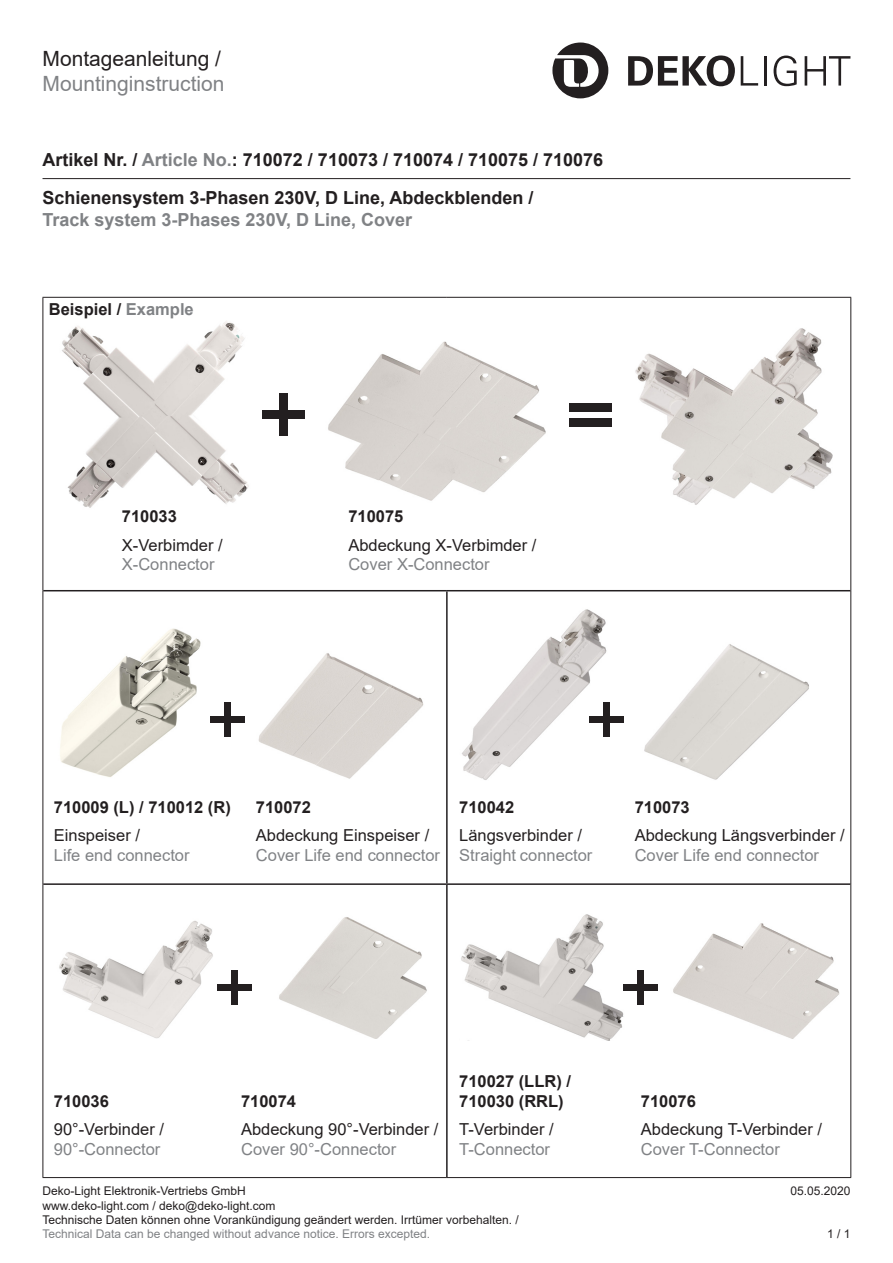
<style>
.page{position:relative;width:893px;height:1263px;background:#fff}
.page>*{position:absolute;margin:0;border:0;box-sizing:border-box;transform-origin:0 0}
.t1{font:21px "Arial";color:#808285}
.t2{font:21px "Arial";color:#231f20}
.Artikel_Nummer{font:700 18px "Arial";color:#231f20}
.Artikel_Nummer-2{font:700 18px "Arial";color:#808285}
.Lauftext{font:16.5px "Arial";color:#231f20}
.Lauftext-2{font:16.5px "Arial";color:#808285}
.Hervorhebung___Wicht{font:700 16.5px "Arial";color:#231f20}
.Lauftext-3{font:700 16.5px "Arial";color:#231f20}
.t3{font:12px/14.4px "Arial";color:#231f20}
.t4{font:12px "Arial";color:#808285}
.s1{color:#808285}
</style>
<div class="page">
<hr style="left:43px;top:178px;width:807px;height:1px;background:#231f20">
<svg style="left:552px;top:43px;width:56px;height:55px"></svg>
<svg style="left:628px;top:55px;width:107px;height:31px"></svg>
<svg style="left:741px;top:56px;width:17px;height:30px"></svg>
<hr style="left:764px;top:56px;width:2px;height:30px;background:#231f20">
<svg style="left:774px;top:56px;width:23px;height:30px"></svg>
<svg style="left:805px;top:56px;width:45px;height:30px"></svg>
<hr style="left:43px;top:590px;width:404px;height:1px;background:#231f20">
<hr style="left:447px;top:590px;width:403px;height:1px;background:#231f20">
<hr style="left:446px;top:591px;width:2px;height:292px;background:#231f20">
<hr style="left:43px;top:883px;width:404px;height:2px;background:#231f20">
<hr style="left:447px;top:883px;width:403px;height:2px;background:#231f20">
<hr style="left:446px;top:885px;width:2px;height:292px;background:#231f20">
<hr style="left:43px;top:297px;width:404px;height:1px;background:#231f20">
<hr style="left:43px;top:298px;width:1px;height:293px;background:#231f20">
<hr style="left:447px;top:297px;width:404px;height:1px;background:#231f20">
<hr style="left:850px;top:298px;width:1px;height:293px;background:#231f20">
<hr style="left:43px;top:591px;width:1px;height:293px;background:#231f20">
<hr style="left:850px;top:591px;width:1px;height:293px;background:#231f20">
<hr style="left:43px;top:884px;width:1px;height:293px;background:#231f20">
<hr style="left:850px;top:884px;width:1px;height:293px;background:#231f20">
<hr style="left:43px;top:1177px;width:404px;height:1px;background:#231f20">
<hr style="left:447px;top:1177px;width:404px;height:1px;background:#231f20">
<img style="left:62px;top:321px;width:187px;height:187px">
<img style="left:328px;top:341px;width:218px;height:160px">
<img style="left:60px;top:628px;width:141px;height:149px">
<img style="left:258px;top:653px;width:166px;height:126px">
<img style="left:462px;top:609px;width:147px;height:171px">
<img style="left:644px;top:644px;width:165px;height:136px">
<img style="left:59px;top:921px;width:154px;height:118px">
<img style="left:279px;top:917px;width:148px;height:122px">
<img style="left:461px;top:914px;width:164px;height:126px">
<img style="left:673px;top:923px;width:167px;height:116px">
<img style="left:635px;top:328px;width:198px;height:177px">
<div style="left:262px;top:410px;width:43px;height:9px;background:#231f20"></div>
<div style="left:279px;top:393px;width:9px;height:43px;background:#231f20"></div>
<div style="left:224px;top:702px;width:6px;height:34px;background:#231f20"></div>
<div style="left:210px;top:716px;width:34px;height:6px;background:#231f20"></div>
<div style="left:232px;top:971px;width:6px;height:34px;background:#231f20"></div>
<div style="left:218px;top:985px;width:34px;height:6px;background:#231f20"></div>
<div style="left:604px;top:702px;width:6px;height:34px;background:#231f20"></div>
<div style="left:590px;top:716px;width:34px;height:6px;background:#231f20"></div>
<div style="left:638px;top:971px;width:6px;height:34px;background:#231f20"></div>
<div style="left:624px;top:985px;width:34px;height:6px;background:#231f20"></div>
<div style="left:569px;top:403px;width:43px;height:8px;background:#231f20"></div>
<div style="left:569px;top:418px;width:43px;height:8px;background:#231f20"></div>
<p class="t2" style="left:43px;top:44px;width:180px">Montageanleitung /</p>
<p class="t1" style="left:43px;top:69px;width:184px">Mountinginstruction</p>
<p class="Artikel_Nummer" style="left:43px;top:147px;width:562px">Artikel Nr. / <span class="s1">Article No.</span>: 710072 / 710073 / 710074 / 710075 / 710076</p>
<p class="Artikel_Nummer" style="left:43px;top:185px;width:492px">Schienensystem 3-Phasen 230V, D Line, Abdeckblenden /</p>
<p class="Artikel_Nummer-2" style="left:43px;top:207px;width:371px">Track system 3-Phases 230V, D Line, Cover</p>
<p class="Lauftext-3" style="left:49px;top:298px;width:146px">Beispiel / <span class="s1">Example</span></p>
<p class="Hervorhebung___Wicht" style="left:122px;top:505px;width:57px">710033</p>
<p class="Lauftext" style="left:122px;top:533px;width:102px">X-Verbimder /</p>
<p class="Lauftext-2" style="left:122px;top:553px;width:94px">X-Connector</p>
<p class="Hervorhebung___Wicht" style="left:348px;top:505px;width:57px">710075</p>
<p class="Lauftext" style="left:348px;top:533px;width:190px">Abdeckung X-Verbimder /</p>
<p class="Lauftext-2" style="left:348px;top:553px;width:143px">Cover X-Connector</p>
<p class="Hervorhebung___Wicht" style="left:54px;top:796px;width:178px">710009 (L) / 710012 (R)</p>
<p class="Lauftext" style="left:54px;top:824px;width:88px">Einspeiser /</p>
<p class="Lauftext-2" style="left:54px;top:844px;width:137px">Life end connector</p>
<p class="Hervorhebung___Wicht" style="left:256px;top:796px;width:57px">710072</p>
<p class="Lauftext" style="left:256px;top:824px;width:175px">Abdeckung Einspeiser /</p>
<p class="Lauftext-2" style="left:256px;top:844px;width:186px">Cover Life end connector</p>
<p class="Hervorhebung___Wicht" style="left:459px;top:796px;width:57px">710042</p>
<p class="Lauftext" style="left:459px;top:824px;width:124px">Längsverbinder /</p>
<p class="Lauftext-2" style="left:459px;top:844px;width:135px">Straight connector</p>
<p class="Hervorhebung___Wicht" style="left:635px;top:796px;width:57px">710073</p>
<p class="Lauftext" style="left:635px;top:824px;width:212px">Abdeckung Längsverbinder /</p>
<p class="Lauftext-2" style="left:635px;top:844px;width:186px">Cover Life end connector</p>
<p class="Hervorhebung___Wicht" style="left:54px;top:1089px;width:57px">710036</p>
<p class="Lauftext" style="left:54px;top:1118px;width:112px">90°-Verbinder /</p>
<p class="Lauftext-2" style="left:54px;top:1138px;width:108px">90°-Connector</p>
<p class="Hervorhebung___Wicht" style="left:241px;top:1089px;width:57px">710074</p>
<p class="Lauftext" style="left:241px;top:1118px;width:199px">Abdeckung 90°-Verbinder /</p>
<p class="Lauftext-2" style="left:241px;top:1138px;width:157px">Cover 90°-Connector</p>
<p class="Hervorhebung___Wicht" style="left:459px;top:1069px;width:113px">710027 (LLR) /</p>
<p class="Hervorhebung___Wicht" style="left:459px;top:1089px;width:106px">710030 (RRL)</p>
<p class="Lauftext" style="left:459px;top:1118px;width:96px">T-Verbinder /</p>
<p class="Lauftext-2" style="left:459px;top:1138px;width:92px">T-Connector</p>
<p class="Hervorhebung___Wicht" style="left:641px;top:1089px;width:57px">710076</p>
<p class="Lauftext" style="left:641px;top:1118px;width:183px">Abdeckung T-Verbinder /</p>
<p class="Lauftext-2" style="left:641px;top:1138px;width:141px">Cover T-Connector</p>
<p class="t3" style="left:43px;top:1184px;width:205px">Deko-Light Elektronik-Vertriebs GmbH</p>
<p class="t3" style="left:790px;top:1184px;width:62px">05.05.2020</p>
<p class="t3" style="left:43px;top:1198px;width:478px">www.deko-light.com / deko@deko-light.com<br>Technische Daten können ohne Vorankündigung geändert werden. Irrtümer vorbehalten. /</p>
<p class="t4" style="left:43px;top:1226px;width:389px">Technical Data can be changed without advance notice. Errors excepted.</p>
<p class="t3" style="left:827px;top:1227px;width:25px">1 / 1</p>
</div>
